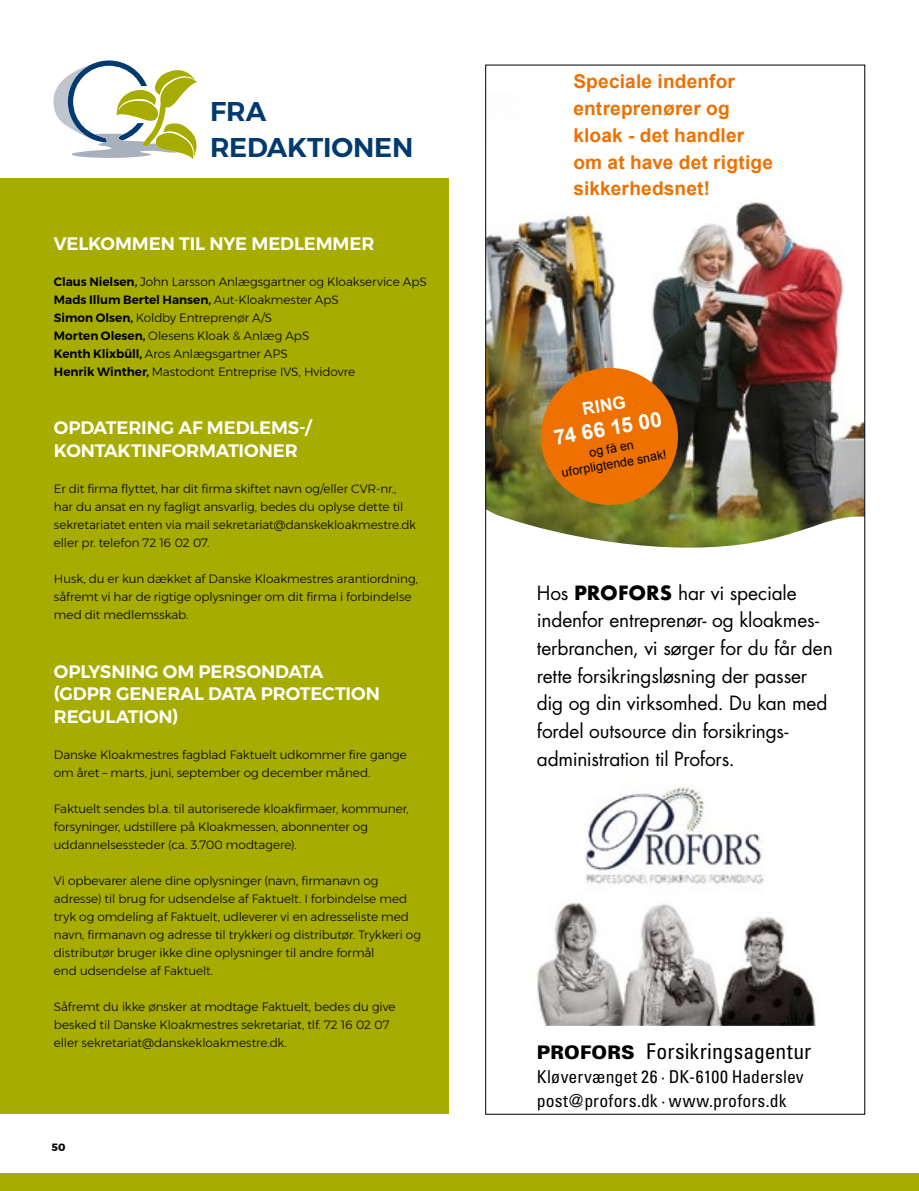
<style>
.page{position:relative;width:919px;height:1191px;background:#fff}
.page>*{position:absolute;margin:0;border:0;box-sizing:border-box;transform-origin:0 0}
.t1{font:600 27px "Montserrat";letter-spacing:-.005em;color:#003a70}
.t2{font:condensed 21.75px "Univers";letter-spacing:.005em;color:#000}
.t3{font:700 21px "Arial";color:#fff}
.t4{font:19.05px/27.8px "Futura";letter-spacing:-.01em;color:#000}
.t5{font:700 19.05px/26.7px "Arial";letter-spacing:.01em;color:#ee7100}
.t6{font:600 18px/22.5px "Montserrat";letter-spacing:-.005em;color:#fff}
.t7{font:condensed 17.7px/23.7px "Univers";letter-spacing:.005em;color:#000}
.t8{font:700 17.25px "Arial";color:#fff}
.t9{font:12.45px/15.3px "Arial";color:#000;text-align:center}
.t10{font:300 12px/18px "Montserrat";letter-spacing:-.005em;color:#000}
.t11{font:600 12px "Montserrat";color:#000}
.t12{font:700 10.5px "Montserrat";color:#000}
.s1{font-weight:600}
.s2{font-weight:300}
.s3{font-weight:700}
.s4{font-weight:900;font-stretch:normal;font-size:18.75px}
</style>
<div class="page">
<div style="left:0;top:1173px;width:918px;height:18px;background:#a7ac00"></div>
<img style="left:487px;top:202px;width:375px;height:345px">
<div style="left:541px;top:368px;width:137px;height:137px;background:#ee7100;border-radius:50%"></div>
<img style="left:537px;top:786px;width:279px;height:239px">
<svg style="left:53px;top:60px;width:144px;height:99px"></svg>
<div style="left:0;top:178px;width:448px;height:936px;background:#a7ac00"></div>
<p class="t1" style="left:210px;top:90px;width:58px">FRA</p>
<p class="t1" style="left:210px;top:126px;width:205px">REDAKTIONEN</p>
<p class="t6" style="left:54px;top:232px;width:322px">VELKOMMEN TIL NYE MEDLEMMER</p>
<p class="t10" style="left:54px;top:272px;width:374px"><span class="s1">Claus Nielsen,</span> John Larsson Anlægsgartner og Kloakservice ApS</p>
<p class="t11" style="left:54px;top:290px;width:286px">Mads Illum Bertel Hansen, <span class="s2">Aut-Kloakmester ApS</span></p>
<p class="t10" style="left:54px;top:308px;width:220px"><span class="s1">Simon Olsen,</span> Koldby Entreprenør A/S</p>
<p class="t10" style="left:54px;top:326px;width:257px"><span class="s1">Morten Olesen,</span> Olesens Kloak &amp; Anlæg ApS</p>
<p class="t10" style="left:54px;top:344px;width:235px"><span class="s1">Kenth Klixbüll,</span> Aros Anlægsgartner APS</p>
<p class="t10" style="left:54px;top:362px;width:303px"><span class="s1">Henrik Winther,</span> Mastodont Entreprise IVS, Hvidovre</p>
<p class="t6" style="left:54px;top:417px;width:259px">OPDATERING AF MEDLEMS-/<br>KONTAKTINFORMATIONER</p>
<p class="t10" style="left:54px;top:479px;width:363px">Er dit firma flyttet, har dit firma skiftet navn og/eller CVR-nr., har du ansat en ny fagligt ansvarlig, bedes du oplyse dette til sekretariatet enten via mail sekretariat@danskekloakmestre.dk eller pr. telefon 72 16 02 07.</p>
<p class="t10" style="left:54px;top:569px;width:365px">Husk, du er kun dækket af Danske Kloakmestres arantiordning, såfremt vi har de rigtige oplysninger om dit firma i forbindelse med dit medlemsskab.</p>
<p class="t6" style="left:54px;top:660px;width:327px">OPLYSNING OM PERSONDATA (GDPR GENERAL DATA PROTECTION<br>REGULATION)</p>
<p class="t10" style="left:54px;top:745px;width:354px">Danske Kloakmestres fagblad Faktuelt udkommer fire gange om året – marts, juni, september og december måned.</p>
<p class="t10" style="left:54px;top:799px;width:356px">Faktuelt sendes bl.a. til autoriserede kloakfirmaer, kommuner, forsyninger, udstillere på Kloakmessen, abonnenter og uddannelsessteder (ca. 3.700 modtagere).</p>
<p class="t10" style="left:54px;top:871px;width:368px">Vi opbevarer alene dine oplysninger (navn, firmanavn og adresse) til brug for udsendelse af Faktuelt. I forbindelse med tryk og omdeling af Faktuelt, udleverer vi en adresseliste med navn, firmanavn og adresse til trykkeri og distributør. Trykkeri og distributør bruger ikke dine oplysninger til andre formål<br>end udsendelse af Faktuelt.</p>
<p class="t10" style="left:54px;top:997px;width:343px">Såfremt du ikke ønsker at modtage Faktuelt, bedes du give besked til Danske Kloakmestres sekretariat, tlf. 72 16 02 07 eller sekretariat@danskekloakmestre.dk.</p>
<p class="t12" style="left:51px;top:1138px;width:15px">50</p>
<p class="t5" style="left:573px;top:69px;width:201px">Speciale indenfor entreprenører og kloak - det handler om at have det rigtige sikkerhedsnet!</p>
<p class="t8" style="left:580px;top:398px;width:45px;rotate:-10deg">RING</p>
<p class="t3" style="left:552px;top:424px;width:111px;rotate:-10deg">74 66 15 00</p>
<p class="t9" style="left:558px;top:450px;width:108px;rotate:-10deg">og få en uforpligtende snak!</p>
<p class="t4" style="left:537px;top:578px;width:297px">Hos <span class="s3">PROFORS</span> har vi speciale indenfor entreprenør- og kloakmes&shy;terbranchen, vi sørger for du får den rette forsikringsløsning der passer dig og din virksomhed. Du kan med fordel outsource din forsikrings&shy;administration til Profors.</p>
<p class="t2" style="left:537px;top:1037px;width:276px"><span class="s4">PROFORS</span> Forsikringsagentur</p>
<p class="t7" style="left:537px;top:1064px;width:268px">Kløvervænget 26 · DK-6100 Haderslev post@profors.dk · www.profors.dk</p>
</div>
